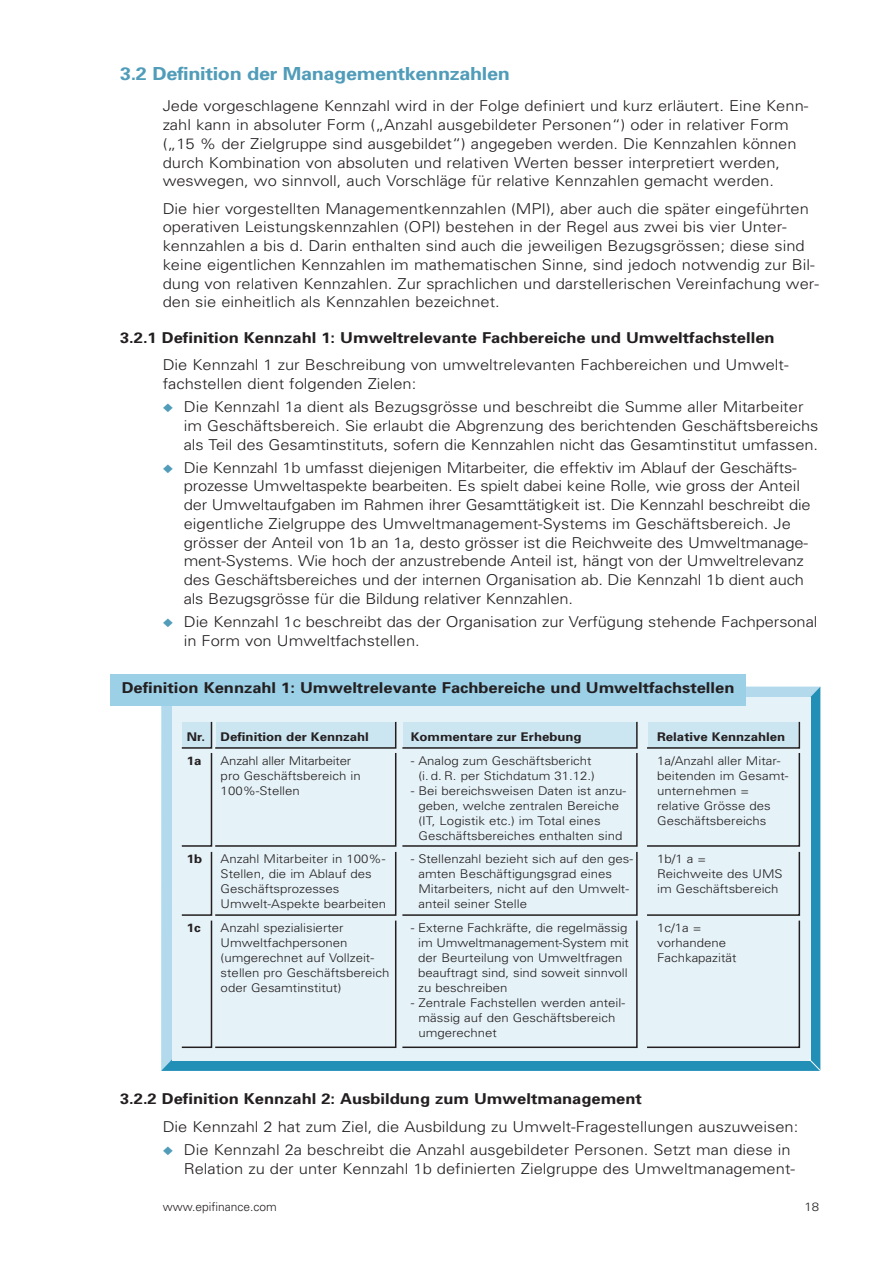
<style>
.page{position:relative;width:893px;height:1263px;background:#fff}
.page>*{position:absolute;margin:0;border:0;box-sizing:border-box;transform-origin:0 0}
.t1{font:700 18px "Univers";letter-spacing:-.015em;color:#509cb9;scale:1.1 1}
.t2{font:300 15px/18.8px "Univers";color:#231f20;scale:1.1 1}
.t3{font:700 15px "Univers";color:#231f20;scale:1.1 1}
.t4{font:300 12px/15px "Univers";color:#231f20;scale:1.1 1}
.t5{font:700 12px/23.5px "Univers";color:#231f20;scale:1.1 1}
.t6{font:300 12px "Univers";color:#231f20}
.s1{color:#509cb9}
</style>
<div class="page">
<svg style="left:161px;top:687px;width:659px;height:384px;background:#59abca"></svg>
<div style="left:171px;top:697px;width:639px;height:363px;background:#e5f2f8"></div>
<svg style="left:181px;top:721px;width:619px;height:328px"></svg>
<svg style="left:808px;top:1058px;width:13px;height:13px"></svg>
<div style="left:111px;top:674px;width:635px;height:31px;background:#9bd0e7"></div>
<p class="t1" style="left:120px;top:67px;width:356px">3.2 Definition der Managementkennzahlen</p>
<p class="t2" style="left:163px;top:98px;width:588px">Jede vorgeschlagene Kennzahl wird in der Folge definiert und kurz erläutert. Eine Kenn&shy;zahl kann in absoluter Form („Anzahl ausgebildeter Personen“) oder in relativer Form („15 % der Zielgruppe sind ausgebildet“) angegeben werden. Die Kennzahlen können durch Kombination von absoluten und relativen Werten besser interpretiert werden, weswegen, wo sinnvoll, auch Vorschläge für relative Kennzahlen gemacht werden.</p>
<p class="t2" style="left:163px;top:200px;width:598px">Die hier vorgestellten Managementkennzahlen (MPI), aber auch die später eingeführten operativen Leistungskennzahlen (OPI) bestehen in der Regel aus zwei bis vier Unter&shy;kennzahlen a bis d. Darin enthalten sind auch die jeweiligen Bezugsgrössen; diese sind keine eigentlichen Kennzahlen im mathematischen Sinne, sind jedoch notwendig zur Bil&shy;dung von relativen Kennzahlen. Zur sprachlichen und darstellerischen Vereinfachung wer&shy;den sie einheitlich als Kennzahlen bezeichnet.</p>
<p class="t3" style="left:120px;top:332px;width:596px">3.2.1 Definition Kennzahl 1: Umweltrelevante Fachbereiche und Umweltfachstellen</p>
<p class="t2" style="left:163px;top:357px;width:570px">Die Kennzahl 1 zur Beschreibung von umweltrelevanten Fachbereichen und Umwelt&shy;fachstellen dient folgenden Zielen:</p>
<p class="t2" style="left:184px;top:399px;width:578px;text-indent:-21px"><span class="s1">◆</span> Die Kennzahl 1a dient als Bezugsgrösse und beschreibt die Summe aller Mitarbeiter im Geschäftsbereich. Sie erlaubt die Abgrenzung des berichtenden Geschäftsbereichs als Teil des Gesamtinstituts, sofern die Kennzahlen nicht das Gesamtinstitut umfassen.</p>
<p class="t2" style="left:184px;top:459px;width:571px;text-indent:-21px"><span class="s1">◆</span> Die Kennzahl 1b umfasst diejenigen Mitarbeiter, die effektiv im Ablauf der Geschäfts&shy;prozesse Umweltaspekte bearbeiten. Es spielt dabei keine Rolle, wie gross der Anteil der Umweltaufgaben im Rahmen ihrer Gesamttätigkeit ist. Die Kennzahl beschreibt die eigentliche Zielgruppe des Umweltmanagement-Systems im Geschäftsbereich. Je grösser der Anteil von 1b an 1a, desto grösser ist die Reichweite des Umweltmanage&shy;ment-Systems. Wie hoch der anzustrebende Anteil ist, hängt von der Umweltrelevanz des Geschäftsbereiches und der internen Organisation ab. Die Kennzahl 1b dient auch als Bezugsgrösse für die Bildung relativer Kennzahlen.</p>
<p class="t2" style="left:184px;top:613px;width:577px;text-indent:-21px"><span class="s1">◆</span> Die Kennzahl 1c beschreibt das der Organisation zur Verfügung stehende Fachpersonal in Form von Umweltfachstellen.</p>
<p class="t3" style="left:122px;top:682px;width:558px">Definition Kennzahl 1: Umweltrelevante Fachbereiche und Umweltfachstellen</p>
<p class="t5" style="left:187px;top:726px;width:18px">Nr.<br>1a</p>
<p class="t5" style="left:221px;top:726px;width:136px">Definition der Kennzahl</p>
<p class="t4" style="left:221px;top:754px;width:129px">Anzahl aller Mitarbeiter pro Geschäftsbereich in<br>100%-Stellen</p>
<p class="t5" style="left:187px;top:848px;width:16px">1b</p>
<p class="t5" style="left:187px;top:917px;width:14px">1c</p>
<p class="t4" style="left:221px;top:853px;width:152px">Anzahl Mitarbeiter in 100%-<br>Stellen, die im Ablauf des<br>Geschäftsprozesses<br>Umwelt-Aspekte bearbeiten</p>
<p class="t4" style="left:221px;top:921px;width:155px">Anzahl spezialisierter<br>Umweltfachpersonen (umgerechnet auf Vollzeit&shy;stellen pro Geschäftsbereich oder Gesamtinstitut)</p>
<p class="t5" style="left:411px;top:726px;width:157px">Kommentare zur Erhebung</p>
<p class="t4" style="left:411px;top:754px;width:169px;text-align:right">- Analog zum Geschäftsbericht (i. d. R. per Stichdatum 31.12.)</p>
<p class="t4" style="left:418px;top:784px;width:190px;text-indent:-8px">- Bei bereichsweisen Daten ist anzu&shy;geben, welche zentralen Bereiche (IT, Logistik etc.) im Total eines Geschäftsbereiches enthalten sind</p>
<p class="t4" style="left:418px;top:853px;width:197px;text-indent:-8px">- Stellenzahl bezieht sich auf den ges&shy;amten Beschäftigungsgrad eines<br>Mitarbeiters, nicht auf den Umwelt&shy;anteil seiner Stelle</p>
<p class="t4" style="left:418px;top:921px;width:193px;text-indent:-8px">- Externe Fachkräfte, die regelmässig im Umweltmanagement-System mit der Beurteilung von Umweltfragen beauftragt sind, sind soweit sinnvoll zu beschreiben</p>
<p class="t4" style="left:418px;top:996px;width:189px;text-indent:-8px">- Zentrale Fachstellen werden anteil&shy;mässig auf den Geschäftsbereich umgerechnet</p>
<p class="t5" style="left:657px;top:726px;width:118px">Relative Kennzahlen</p>
<p class="t4" style="left:657px;top:754px;width:121px">1a/Anzahl aller Mitar&shy;beitenden im Gesamt&shy;unternehmen = relative Grösse des<br>Geschäftsbereichs</p>
<p class="t4" style="left:657px;top:853px;width:115px">1b/1 a =<br>Reichweite des UMS im Geschäftsbereich</p>
<p class="t4" style="left:657px;top:921px;width:73px">1c/1a = vorhandene<br>Fachkapazität</p>
<p class="t3" style="left:120px;top:1093px;width:476px">3.2.2 Definition Kennzahl 2: Ausbildung zum Umweltmanagement</p>
<p class="t2" style="left:163px;top:1119px;width:579px">Die Kennzahl 2 hat zum Ziel, die Ausbildung zu Umwelt-Fragestellungen auszuweisen:</p>
<p class="t2" style="left:163px;top:1142px;width:576px;text-align:right"><span class="s1">◆</span> Die Kennzahl 2a beschreibt die Anzahl ausgebildeter Personen. Setzt man diese in<br>Relation zu der unter Kennzahl 1b definierten Zielgruppe des Umweltmanagement-</p>
<p class="t6" style="left:163px;top:1202px;width:116px">www.epifinance.com</p>
<p class="t4" style="left:804px;top:1200px;width:15px">18</p>
</div>
